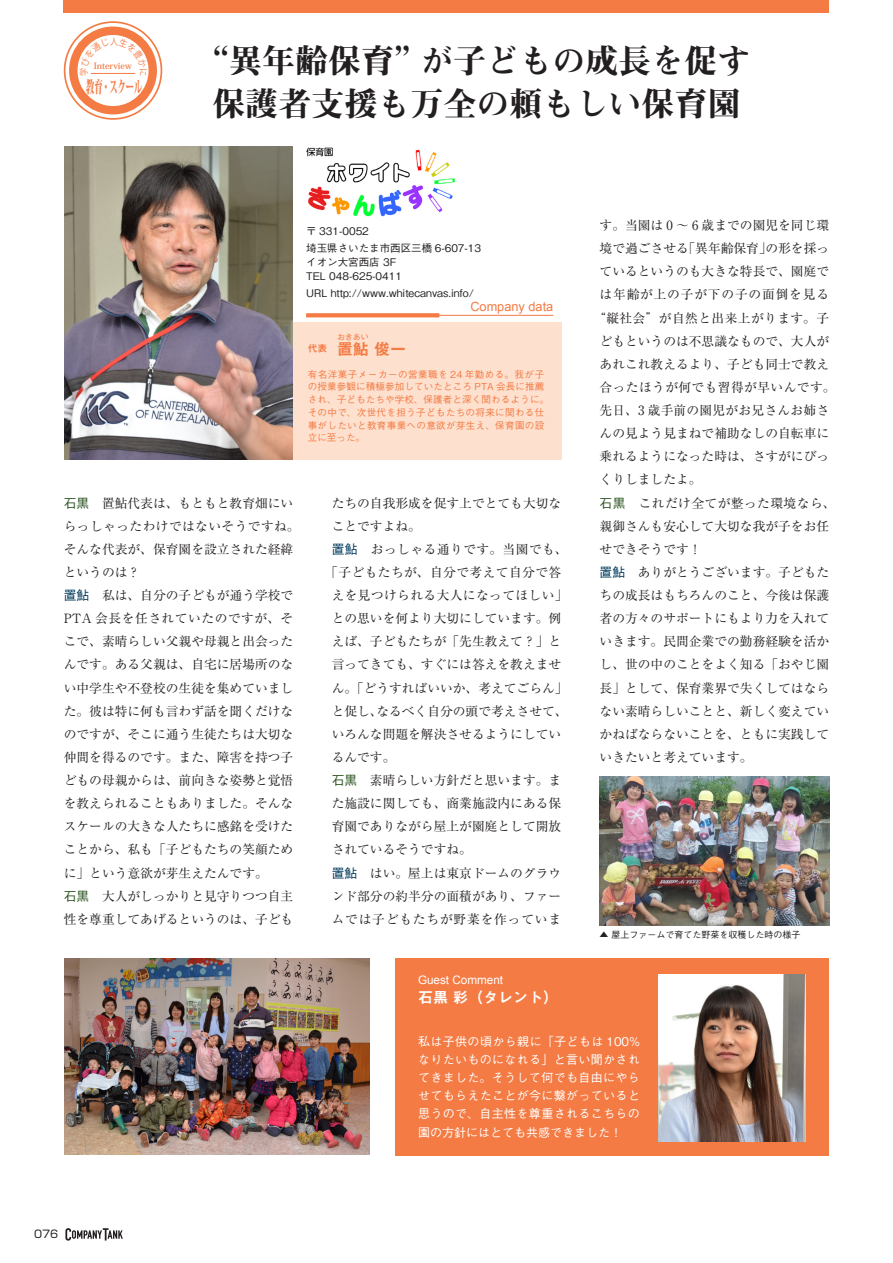
<style>
.page{position:relative;width:893px;height:1263px;background:#fff}
.page>*{position:absolute;margin:0;border:0;box-sizing:border-box;transform-origin:0 0}
.t1{font:33px "Midashi Min Pro MA31";color:#231f20}
.t2{font:800 16.5px "Koz Min Pro";color:#f47b44;scale:.5 1}
.t3{font:15.9px "Midashi Go Pro MB31";color:#f47b44}
.t4{font:15px "Midashi Go Pro MB31";color:#fff}
.t5{font:12.75px/23.1px "Ryumin Pro";color:#231f20}
.t6{font:12.75px "Ryumin Pro";letter-spacing:.03em;color:#231f20}
.t7{font:12.75px "Ryumin Pro";letter-spacing:.035em;color:#231f20}
.t8{font:12.75px "Ryumin Pro";letter-spacing:.06em;color:#231f20}
.t9{font:12.75px "Arial";color:#f47b44}
.t10{font:500 12px/18px "Gothic BBB Pro";letter-spacing:.03em;color:#fff;text-align:justify}
.t11{font:11.7px "Arial";color:#fff}
.t12{font:10.65px "Shin Go Pro";color:#231f20}
.t13{font:500 10.5px "Gothic BBB Pro";color:#231f20}
.t14{font:9.75px "Midashi Go Pro MB31";color:#f47b44}
.t15{font:500 9.6px/12.8px "Gothic BBB Pro";letter-spacing:.035em;color:#f47b44}
.t16{font:500 9px "Gothic BBB Pro";color:#231f20}
.t17{font:9px "Koz Go Pro";color:#f47b44;scale:.9 1}
.t18{font:700 8.55px "Koz Min Pro";color:#f47b44}
.t19{font:7.95px "Midashi Go Pro MB31";color:#f47b44}
.s1{font-size:15.9px}
.s2{font-family:"Gothic BBB Pro";font-weight:500;color:#305625}
.s3{font-family:"Gothic BBB Pro";font-weight:500;color:#003b5b}
</style>
<div class="page">
<div style="left:64px;top:0;width:765px;height:13px;background:#f47b44"></div>
<svg style="left:65px;top:22px;width:96px;height:97px"></svg>
<div style="left:64px;top:21px;width:98px;height:99px;border:2px solid #f47b44;border-radius:50%"></div>
<svg style="left:73px;top:31px;width:80px;height:79px"></svg>
<div style="left:69px;top:27px;width:88px;height:87px;border:8px solid #f47b44;border-radius:50%"></div>
<div style="left:395px;top:958px;width:434px;height:197px;background:#f47b44"></div>
<div style="left:282px;top:322px;width:279px;height:138px;background:#fde0ce"></div>
<img style="left:600px;top:777px;width:229px;height:148px">
<img style="left:65px;top:958px;width:304px;height:197px">
<img style="left:658px;top:974px;width:147px;height:167px">
<hr style="left:306px;top:315px;width:247px;height:1px;background:#f47b44">
<svg style="left:306px;top:313px;width:133px;height:4px"></svg>
<img style="left:65px;top:146px;width:228px;height:314px">
<img style="left:306px;top:147px;width:149px;height:70px">
<svg style="left:65px;top:1228px;width:58px;height:12px"></svg>
<svg style="left:80px;top:38px;width:67px;height:60px"></svg>
<p class="t17" style="left:110px;top:36px;width:11px">人</p>
<p class="t2" style="left:86px;top:75px;width:114px">教育・スクール</p>
<p class="t18" style="left:94px;top:60px;width:39px">Interview</p>
<p class="t17" style="left:78px;top:76px;width:11px;rotate:-90deg">学</p>
<p class="t1" style="left:196px;top:36px;width:556px">“異年齢保育”が子どもの成長を促す</p>
<p class="t1" style="left:213px;top:78px;width:529px">保護者支援も万全の頼もしい保育園</p>
<p class="t13" style="left:306px;top:223px;width:75px">〒 331-0052　</p>
<p class="t13" style="left:306px;top:240px;width:176px">埼玉県さいたま市西区三橋 6-607-13</p>
<p class="t13" style="left:306px;top:254px;width:92px">イオン大宮西店 3F</p>
<p class="t13" style="left:306px;top:267px;width:97px">TEL 048-625-0411</p>
<p class="t13" style="left:306px;top:285px;width:169px">URL http://www.whitecanvas.info/</p>
<p class="t9" style="left:470px;top:298px;width:84px">Company data</p>
<p class="t19" style="left:337px;top:330px;width:33px">おきあい</p>
<p class="t3" style="left:353px;top:336px;width:55px">鮎 俊一</p>
<p class="t15" style="left:308px;top:366px;width:243px">有名洋菓子メーカーの営業職を 24 年勤める。我が子の授業参観に積極参加していたところ PTA 会長に推薦され、子どもたちや学校、保護者と深く関わるように。その中で、次世代を担う子どもたちの将来に関わる仕事がしたいと教育事業への意欲が芽生え、保育園の設立に至った。</p>
<p class="t14" style="left:308px;top:341px;width:47px">代表　<span class="s1">置</span></p>
<p class="t5" style="left:64px;top:490px;width:237px"><span class="s2">石黒</span>　置鮎代表は、もともと教育畑にいらっしゃったわけではないそうですね。そんな代表が、保育園を設立された経緯というのは？</p>
<p class="t5" style="left:64px;top:583px;width:231px;text-align:justify"><span class="s3">置鮎</span>　私は、自分の子どもが通う学校でPTA 会長を任されていたのですが、そこで、素晴らしい父親や母親と出会ったんです。ある父親は、自宅に居場所のない中学生や不登校の生徒を集めていました。彼は特に何も言わず話を聞くだけなのですが、そこに通う生徒たちは大切な仲間を得るのです。また、障害を持つ子どもの母親からは、前向きな姿勢と覚悟を教えられることもありました。そんなスケールの大きな人たちに感銘を受けたことから、私も「子どもたちの笑顔ために」という意欲が芽生えたんです。</p>
<p class="t5" style="left:64px;top:883px;width:231px"><span class="s2">石黒</span>　大人がしっかりと見守りつつ自主性を尊重してあげるというのは、子ども</p>
<p class="t5" style="left:332px;top:490px;width:231px">たちの自我形成を促す上でとても大切なことですよね。</p>
<p class="t7" style="left:332px;top:539px;width:238px"><span class="s3">置鮎</span>　おっしゃる通りです。当園でも、</p>
<p class="t6" style="left:325px;top:562px;width:237px">「子どもたちが、自分で考えて自分で答</p>
<p class="t6" style="left:332px;top:585px;width:237px">えを見つけられる大人になってほしい」</p>
<p class="t5" style="left:332px;top:606px;width:231px">との思いを何より大切にしています。例</p>
<p class="t5" style="left:332px;top:629px;width:231px">えば、子どもたちが「先生教えて？」と</p>
<p class="t5" style="left:332px;top:652px;width:231px">言ってきても、すぐには答えを教えませ</p>
<p class="t5" style="left:332px;top:675px;width:237px">ん。「どうすればいいか、考えてごらん」</p>
<p class="t5" style="left:332px;top:698px;width:237px">と促し、なるべく自分の頭で考えさせて、</p>
<p class="t5" style="left:332px;top:722px;width:231px">いろんな問題を解決させるようにしてい</p>
<p class="t5" style="left:332px;top:745px;width:65px">るんです。</p>
<p class="t5" style="left:332px;top:768px;width:231px;text-align:justify"><span class="s2">石黒</span>　素晴らしい方針だと思います。また施設に関しても、商業施設内にある保育園でありながら屋上が園庭として開放されているそうですね。</p>
<p class="t5" style="left:332px;top:860px;width:231px;text-align:justify"><span class="s3">置鮎</span>　はい。屋上は東京ドームのグラウンド部分の約半分の面積があり、ファームでは子どもたちが野菜を作っていま</p>
<p class="t5" style="left:600px;top:213px;width:231px">す。当園は 0 ～ 6 歳までの園児を同じ環</p>
<p class="t5" style="left:600px;top:236px;width:231px">境で過ごさせる「異年齢保育」の形を採っ</p>
<p class="t5" style="left:600px;top:259px;width:231px">ているというのも大きな特長で、園庭で</p>
<p class="t8" style="left:600px;top:285px;width:231px">は年齢が上の子が下の子の面倒を見る</p>
<p class="t6" style="left:593px;top:308px;width:237px">“縦社会”が自然と出来上がります。子</p>
<p class="t5" style="left:600px;top:328px;width:231px">どもというのは不思議なもので、大人が</p>
<p class="t5" style="left:600px;top:352px;width:231px">あれこれ教えるより、子ども同士で教え</p>
<p class="t6" style="left:600px;top:377px;width:237px">合ったほうが何でも習得が早いんです。</p>
<p class="t5" style="left:600px;top:398px;width:231px">先日、3 歳手前の園児がお兄さんお姉さ</p>
<p class="t5" style="left:600px;top:421px;width:231px">んの見よう見まねで補助なしの自転車に</p>
<p class="t5" style="left:600px;top:444px;width:231px">乗れるようになった時は、さすがにびっ</p>
<p class="t5" style="left:600px;top:467px;width:104px">くりしましたよ。</p>
<p class="t5" style="left:600px;top:490px;width:237px"><span class="s2">石黒</span>　これだけ全てが整った環境なら、親御さんも安心して大切な我が子をお任せできそうです！</p>
<p class="t5" style="left:600px;top:560px;width:231px;text-align:justify"><span class="s3">置鮎</span>　ありがとうございます。子どもたちの成長はもちろんのこと、今後は保護者の方々のサポートにもより力を入れていきます。民間企業での勤務経験を活かし、世の中のことをよく知る「おやじ園長」として、保育業界で失くしてはならない素晴らしいことと、新しく変えていかねばならないことを、ともに実践していきたいと考えています。</p>
<p class="t16" style="left:600px;top:927px;width:202px">▲ 屋上ファームで育てた野菜を収穫した時の様子</p>
<p class="t11" style="left:418px;top:972px;width:87px">Guest Comment</p>
<p class="t4" style="left:418px;top:985px;width:141px">石黒 彩（タレント）</p>
<p class="t10" style="left:418px;top:1031px;width:223px">私は子供の頃から親に「子どもは 100%なりたいものになれる」と言い聞かされてきました。そうして何でも自由にやらせてもらえたことが今に繋がっていると思うので、自主性を尊重されるこちらの園の方針にはとても共感できました！</p>
<p class="t12" style="left:34px;top:1225px;width:26px">076</p>
</div>
